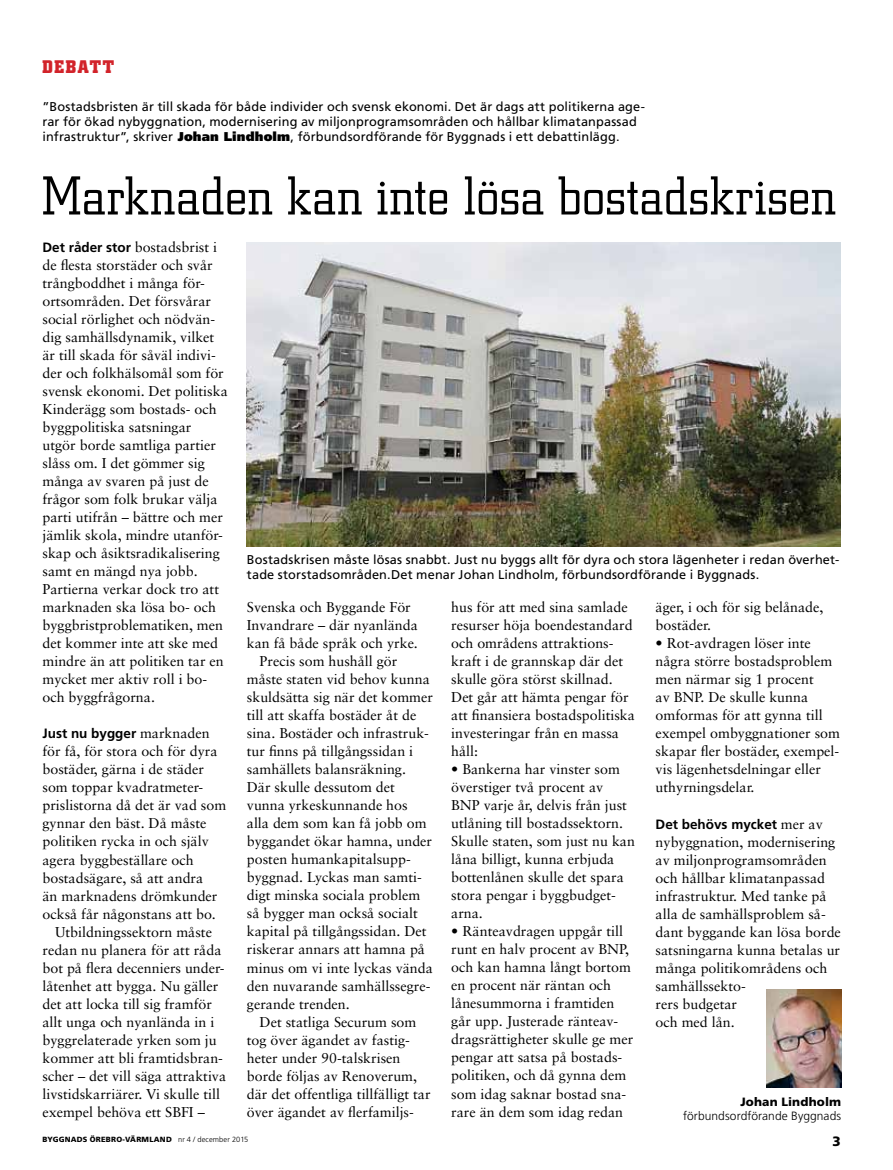
<style>
.page{position:relative;width:893px;height:1170px;background:#fff}
.page>*{position:absolute;margin:0;border:0;box-sizing:border-box;transform-origin:0 0}
.t1{font:300 54px "City";letter-spacing:.015em;color:#000}
.t2{font:700 18px "City";letter-spacing:.09em;color:#d2232a}
.t3{font:14.25px/18px "Sabon";color:#000}
.t4{font:700 13.5px "Frutiger";color:#000}
.t5{font:900 13.5px "Frutiger";color:#000}
.t6{font:12.75px/15px "Frutiger";letter-spacing:.01em;color:#000}
.t7{font:300 12px "Frutiger";letter-spacing:.005em;color:#000}
.t8{font:900 12px "Frutiger";letter-spacing:.015em;color:#000}
.t9{font:900 7.5px "Frutiger";letter-spacing:.03em;color:#000}
.s1{font-weight:900}
.s2{font-family:"Frutiger";font-weight:700;font-size:13.5px}
.s3{font-family:"Sabon";font-weight:400;font-size:14.25px}
.s4{font-weight:300}
</style>
<div class="page">
<img style="left:247px;top:242px;width:594px;height:304px">
<img style="left:767px;top:989px;width:75px;height:98px">
<p class="t2" style="left:43px;top:57px;width:73px">DEBATT</p>
<p class="t6" style="left:43px;top:99px;width:604px">”Bostadsbristen är till skada för både individer och svensk ekonomi. Det är dags att politikerna age&shy;rar för ökad nybyggnation, modernisering av miljonprogramsområden och hållbar klimatanpassad infrastruktur”, skriver <span class="s1">Johan Lindholm</span>, förbundsordförande för Byggnads i ett debattinlägg.</p>
<h1 class="t1" style="left:43px;top:166px;width:795px">Marknaden kan inte lösa bostadskrisen</h1>
<p class="t3" style="left:43px;top:238px;width:187px"><span class="s2">Det råder stor</span> bostadsbrist i de flesta storstäder och svår trångboddhet i många för&shy;ortsområden. Det försvårar social rörlighet och nödvän&shy;dig samhällsdynamik, vilket är till skada för såväl indivi&shy;der och folkhälsomål som för svensk ekonomi. Det politiska<br>Kinderägg som bostads- och byggpolitiska satsningar utgör borde samtliga partier slåss om. I det gömmer sig många av svaren på just de frågor som folk brukar välja parti utifrån – bättre och mer jämlik skola, mindre utanför&shy;skap och åsiktsradikalisering samt en mängd nya jobb.<br>Partierna verkar dock tro att marknaden ska lösa bo- och byggbristproblematiken, men det kommer inte att ske med mindre än att politiken tar en mycket mer aktiv roll i bo&shy;och byggfrågorna.</p>
<p class="t4" style="left:43px;top:725px;width:169px">Just nu bygger <span class="s3">marknaden</span></p>
<p class="t3" style="left:43px;top:742px;width:177px">för få, för stora och för dyra</p>
<p class="t3" style="left:43px;top:760px;width:163px">bostäder, gärna i de städer</p>
<p class="t3" style="left:43px;top:778px;width:162px">som toppar kvadratmeter-</p>
<p class="t3" style="left:43px;top:796px;width:185px">prislistorna då det är vad som</p>
<p class="t3" style="left:43px;top:814px;width:165px">gynnar den bäst. Då måste</p>
<p class="t3" style="left:43px;top:832px;width:168px">politiken rycka in och själv</p>
<p class="t3" style="left:43px;top:850px;width:153px">agera byggbeställare och</p>
<p class="t3" style="left:43px;top:868px;width:162px">bostadsägare, så att andra</p>
<p class="t3" style="left:43px;top:886px;width:176px">än marknadens drömkunder</p>
<p class="t3" style="left:43px;top:904px;width:175px">också får någonstans att bo.</p>
<p class="t3" style="left:55px;top:922px;width:158px">Utbildningssektorn måste</p>
<p class="t3" style="left:43px;top:940px;width:180px">redan nu planera för att råda</p>
<p class="t3" style="left:43px;top:958px;width:184px">bot på flera decenniers under-</p>
<p class="t3" style="left:43px;top:976px;width:177px">låtenhet att bygga. Nu gäller</p>
<p class="t3" style="left:43px;top:994px;width:171px">det att locka till sig framför</p>
<p class="t3" style="left:43px;top:1012px;width:173px">allt unga och nyanlända in i</p>
<p class="t3" style="left:43px;top:1030px;width:176px">byggrelaterade yrken som ju</p>
<p class="t3" style="left:43px;top:1048px;width:182px">kommer att bli framtidsbran-</p>
<p class="t3" style="left:43px;top:1066px;width:185px">scher – det vill säga attraktiva</p>
<p class="t3" style="left:43px;top:1084px;width:179px">livstidskarriärer. Vi skulle till</p>
<p class="t3" style="left:43px;top:1102px;width:164px">exempel behöva ett SBFI –</p>
<p class="t6" style="left:247px;top:551px;width:594px">Bostadskrisen måste lösas snabbt. Just nu byggs allt för dyra och stora lägenheter i redan överhet&shy;tade storstadsområden.Det menar Johan Lindholm, förbundsordförande i Byggnads.</p>
<p class="t3" style="left:247px;top:598px;width:165px">Svenska och Byggande För</p>
<p class="t3" style="left:247px;top:616px;width:173px">Invandrare – där nyanlända</p>
<p class="t3" style="left:247px;top:634px;width:173px">kan få både språk och yrke.</p>
<p class="t3" style="left:260px;top:652px;width:139px">Precis som hushåll gör</p>
<p class="t3" style="left:247px;top:670px;width:184px">måste staten vid behov kunna</p>
<p class="t3" style="left:247px;top:688px;width:188px">skuldsätta sig när det kommer</p>
<p class="t3" style="left:247px;top:706px;width:171px">till att skaffa bostäder åt de</p>
<p class="t3" style="left:247px;top:724px;width:184px">sina. Bostäder och infrastruk-</p>
<p class="t3" style="left:247px;top:742px;width:168px">tur finns på tillgångssidan i</p>
<p class="t3" style="left:247px;top:760px;width:161px">samhällets balansräkning.</p>
<p class="t3" style="left:247px;top:778px;width:150px">Där skulle dessutom det</p>
<p class="t3" style="left:247px;top:796px;width:162px">vunna yrkeskunnande hos</p>
<p class="t3" style="left:247px;top:814px;width:181px">alla dem som kan få jobb om</p>
<p class="t3" style="left:247px;top:832px;width:187px">byggandet ökar hamna, under</p>
<p class="t3" style="left:247px;top:850px;width:165px">posten humankapitalsupp-</p>
<p class="t3" style="left:247px;top:868px;width:176px">byggnad. Lyckas man samti-</p>
<p class="t3" style="left:247px;top:886px;width:175px">digt minska sociala problem</p>
<p class="t3" style="left:247px;top:904px;width:173px">så bygger man också socialt</p>
<p class="t3" style="left:247px;top:922px;width:181px">kapital på tillgångssidan. Det</p>
<p class="t3" style="left:247px;top:940px;width:180px">riskerar annars att hamna på</p>
<p class="t3" style="left:247px;top:958px;width:188px">minus om vi inte lyckas vända</p>
<p class="t3" style="left:247px;top:976px;width:185px">den nuvarande samhällssegre-</p>
<p class="t3" style="left:247px;top:994px;width:104px">gerande trenden.</p>
<p class="t3" style="left:260px;top:1012px;width:158px">Det statliga Securum som</p>
<p class="t3" style="left:247px;top:1030px;width:163px">tog över ägandet av fastig-</p>
<p class="t3" style="left:247px;top:1048px;width:155px">heter under 90-talskrisen</p>
<p class="t3" style="left:247px;top:1066px;width:172px">borde följas av Renoverum,</p>
<p class="t3" style="left:247px;top:1084px;width:185px">där det offentliga tillfälligt tar</p>
<p class="t3" style="left:247px;top:1102px;width:169px">över ägandet av flerfamiljs-</p>
<p class="t3" style="left:451px;top:598px;width:185px">hus för att med sina samlade resurser höja boendestandard och områdens attraktions&shy;kraft i de grannskap där det skulle göra störst skillnad.<br>Det går att hämta pengar för att finansiera bostadspolitiska investeringar från en massa håll:</p>
<p class="t3" style="left:451px;top:760px;width:185px">• Bankerna har vinster som överstiger två procent av<br>BNP varje år, delvis från just utlåning till bostadssektorn.<br>Skulle staten, som just nu kan låna billigt, kunna erbjuda bottenlånen skulle det spara stora pengar i byggbudget&shy;arna.</p>
<p class="t3" style="left:451px;top:922px;width:184px">• Ränteavdragen uppgår till runt en halv procent av BNP, och kan hamna långt bortom en procent när räntan och lånesummorna i framtiden går upp. Justerade ränteav&shy;dragsrättigheter skulle ge mer pengar att satsa på bostads&shy;politiken, och då gynna dem som idag saknar bostad sna&shy;rare än dem som idag redan</p>
<p class="t3" style="left:656px;top:598px;width:169px">äger, i och för sig belånade, bostäder.</p>
<p class="t3" style="left:656px;top:634px;width:186px">• Rot-avdragen löser inte några större bostadsproblem men närmar sig 1 procent<br>av BNP. De skulle kunna omformas för att gynna till exempel ombyggnationer som skapar fler bostäder, exempel&shy;vis lägenhetsdelningar eller uthyrningsdelar.</p>
<p class="t4" style="left:656px;top:815px;width:169px">Det behövs mycket <span class="s3">mer av</span></p>
<p class="t3" style="left:656px;top:832px;width:187px">nybyggnation, modernisering av miljonprogramsområden och hållbar klimatanpassad infrastruktur. Med tanke på alla de samhällsproblem så&shy;dant byggande kan lösa borde satsningarna kunna betalas ur många politikområdens och samhällssekto-<br>rers budgetar<br>och med lån.</p>
<p class="t8" style="left:740px;top:1094px;width:102px">Johan Lindholm</p>
<p class="t7" style="left:683px;top:1108px;width:159px">förbundsordförande Byggnads</p>
<p class="t9" style="left:43px;top:1134px;width:207px">BYGGNADS ÖREBRO-VÄRMLAND <span class="s4">nr 4 / december 2015</span></p>
<p class="t5" style="left:833px;top:1133px;width:10px">3</p>
</div>
